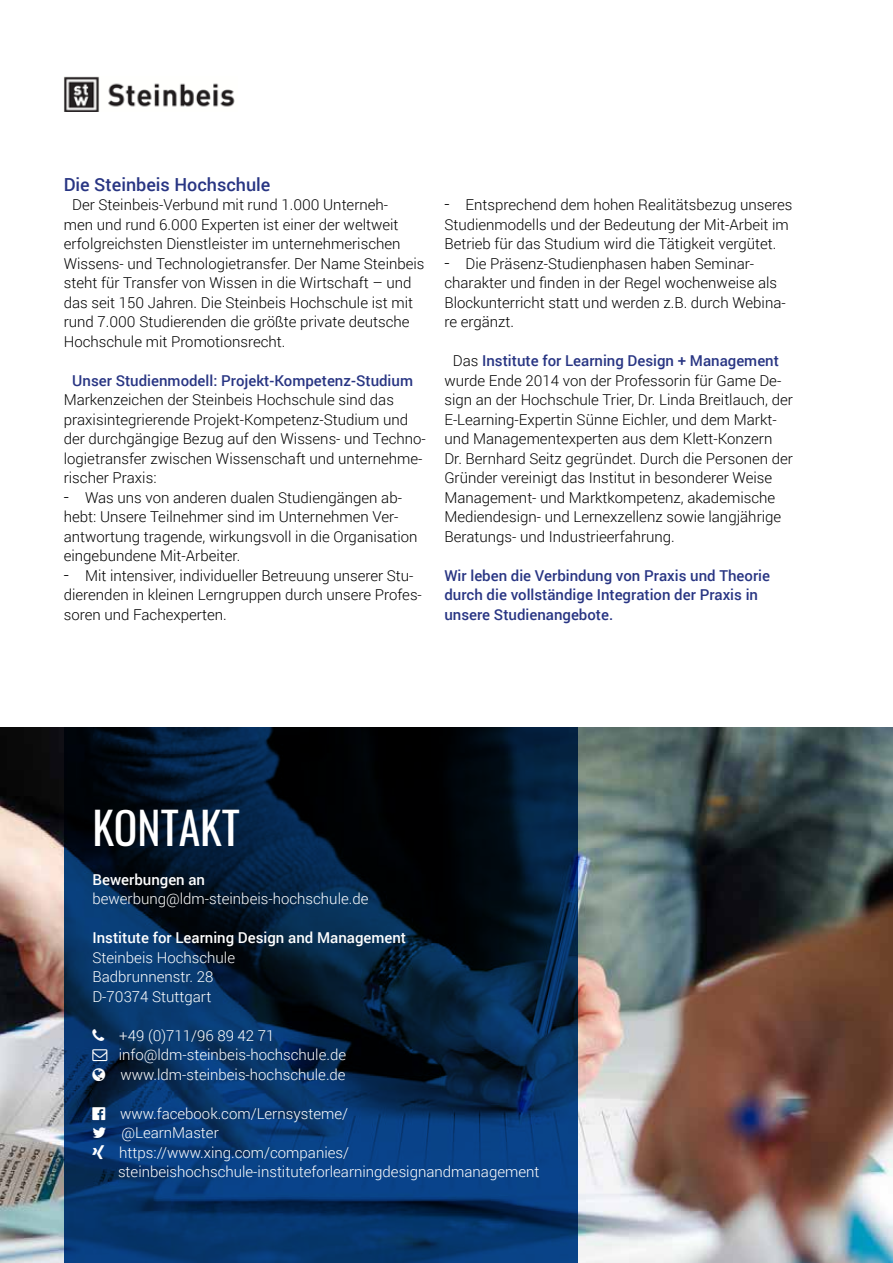
<style>
.page{position:relative;width:893px;height:1263px;background:#fff}
.page>*{position:absolute;margin:0;border:0;box-sizing:border-box;transform-origin:0 0}
.t1{font:43.8px "Oswald";color:#fff}
.t2{font:500 18px "Roboto";color:#283583}
.t3{font:300 15px/19.5px "Roboto";color:#000}
.t4{font:300 15px/19.5px "Roboto";color:#fff}
.t5{font:500 15px/19.5px "Roboto";color:#283583}
.t6{font:500 15px "Roboto";color:#fff}
.s1{font-size:18px}
.s2{font-weight:500;color:#283583}
</style>
<div class="page">
<img style="left:64px;top:77px;width:171px;height:34px">
<img style="left:0;top:727px;width:893px;height:536px">
<svg style="left:64px;top:727px;width:513px;height:536px;background:#042449"></svg>
<svg style="left:92px;top:1029px;width:12px;height:12px"></svg>
<svg style="left:92px;top:1049px;width:15px;height:12px"></svg>
<svg style="left:92px;top:1068px;width:13px;height:13px"></svg>
<svg style="left:92px;top:1107px;width:13px;height:13px"></svg>
<svg style="left:93px;top:1127px;width:13px;height:11px"></svg>
<svg style="left:92px;top:1145px;width:12px;height:14px"></svg>
<p class="t2" style="left:64px;top:171px;width:208px">Die Steinbeis Hochschule</p>
<p class="t3" style="left:64px;top:194px;width:362px;text-indent:9px">Der Steinbeis-Verbund mit rund 1.000 Unterneh-<br>men und rund 6.000 Experten ist einer der weltweit erfolgreichsten Dienstleister im unternehmerischen Wissens- und Technologietransfer. Der Name Steinbeis steht für Transfer von Wissen in die Wirtschaft – und das seit 150 Jahren. Die Steinbeis Hochschule ist mit rund 7.000 Studierenden die größte private deutsche Hochschule mit Promotionsrecht.</p>
<p class="t5" style="left:72px;top:370px;width:342px">Unser Studienmodell: Projekt-Kompetenz-Studium</p>
<p class="t3" style="left:64px;top:389px;width:364px">Markenzeichen der Steinbeis Hochschule sind das praxisintegrierende Projekt-Kompetenz-Studium und der durchgängige Bezug auf den Wissens- und Techno&shy;logietransfer zwischen Wissenschaft und unternehme&shy;rischer Praxis:</p>
<p class="t3" style="left:64px;top:487px;width:355px"><span class="s1">-</span> Was uns von anderen dualen Studiengängen ab&shy;hebt: Unsere Teilnehmer sind im Unternehmen Ver&shy;antwortung tragende, wirkungsvoll in die Organisation eingebundene Mit-Arbeiter.</p>
<p class="t3" style="left:64px;top:565px;width:360px"><span class="s1">-</span> Mit intensiver, individueller Betreuung unserer Stu&shy;dierenden in kleinen Lerngruppen durch unsere Profes&shy;soren und Fachexperten.</p>
<p class="t3" style="left:444px;top:194px;width:350px"><span class="s1">-</span> Entsprechend dem hohen Realitätsbezug unseres<br>Studienmodells und der Bedeutung der Mit-Arbeit im<br>Betrieb für das Studium wird die Tätigkeit vergütet.</p>
<p class="t3" style="left:444px;top:253px;width:343px"><span class="s1">-</span> Die Präsenz-Studienphasen haben Seminar&shy;charakter und finden in der Regel wochenweise als Blockunterricht statt und werden z.B. durch Webina&shy;re ergänzt.</p>
<p class="t3" style="left:444px;top:350px;width:350px;text-indent:9px">Das <span class="s2">Institute for Learning Design + Management </span>wurde Ende 2014 von der Professorin für Game De&shy;sign an der Hochschule Trier, Dr. Linda Breitlauch, der E-Learning-Expertin Sünne Eichler, und dem Markt&shy;und Managementexperten aus dem Klett-Konzern Dr. Bernhard Seitz gegründet. Durch die Personen der Gründer vereinigt das Institut in besonderer Weise Management- und Marktkompetenz, akademische Mediendesign- und Lernexzellenz sowie langjährige Beratungs- und Industrieerfahrung.</p>
<p class="t5" style="left:444px;top:565px;width:327px">Wir leben die Verbindung von Praxis und Theorie durch die vollständige Integration der Praxis in unsere Studienangebote.</p>
<h1 class="t1" style="left:92px;top:789px;width:149px">KONTAKT</h1>
<p class="t6" style="left:92px;top:869px;width:114px">Bewerbungen an</p>
<p class="t4" style="left:92px;top:889px;width:277px">bewerbung@ldm-steinbeis-hochschule.de</p>
<p class="t6" style="left:92px;top:927px;width:315px">Institute for Learning Design and Management</p>
<p class="t4" style="left:92px;top:947px;width:144px">Steinbeis Hochschule<br>Badbrunnenstr. 28<br>D-70374 Stuttgart</p>
<p class="t4" style="left:119px;top:1025px;width:229px">+49 (0)711/96 89 42 71 info@ldm-steinbeis-hochschule.de www.ldm-steinbeis-hochschule.de</p>
<p class="t4" style="left:118px;top:1103px;width:423px">www.facebook.com/Lernsysteme/<br>@LearnMaster<br>https://www.xing.com/companies/ steinbeishochschule-instituteforlearningdesignandmanagement</p>
</div>
